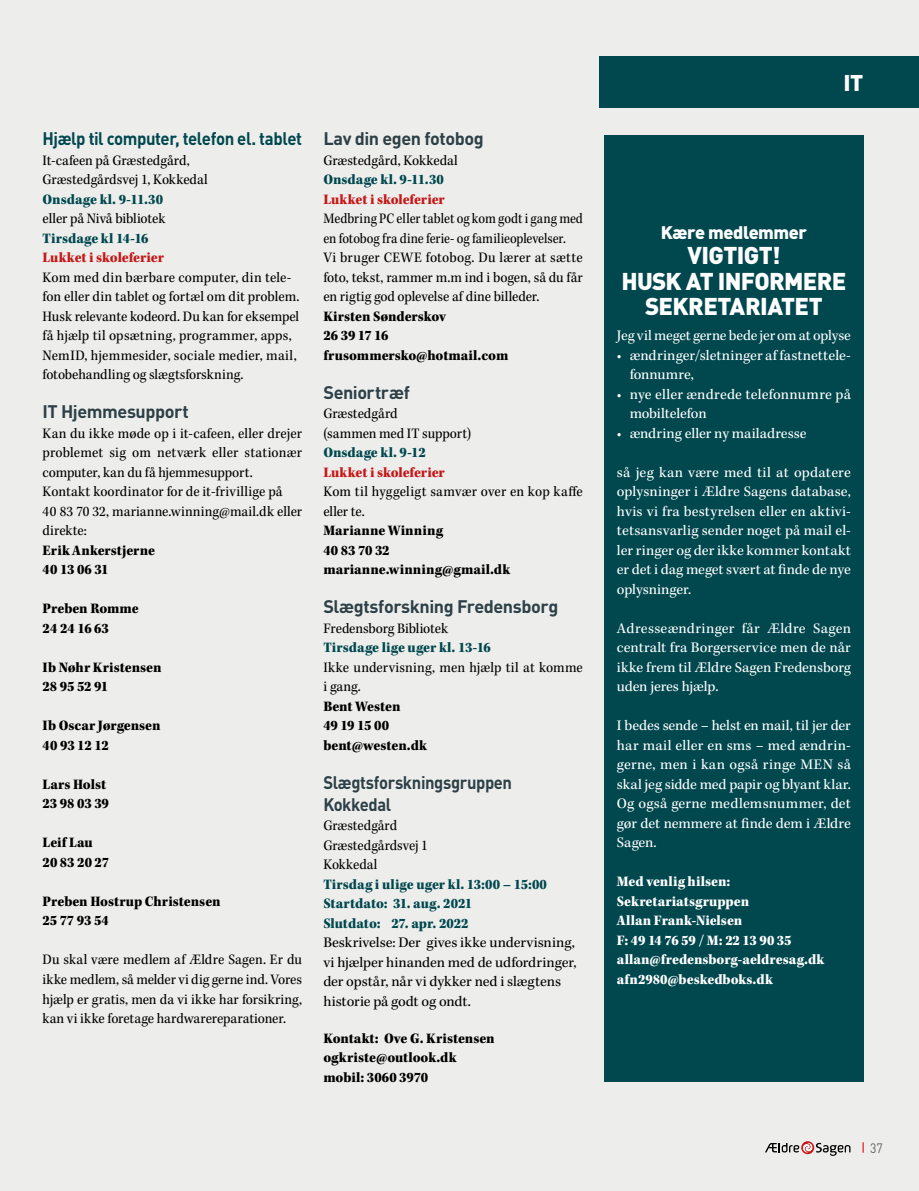
<style>
.page{position:relative;width:919px;height:1191px;background:#fff}
.page>*{position:absolute;margin:0;border:0;box-sizing:border-box;transform-origin:0 0}
.t1{font:900 24px/25.5px "DINOT";letter-spacing:-.03em;color:#fff;text-align:center}
.t2{font:900 22.5px "DINOT";color:#fff}
.t3{font:700 18px "DINOT";letter-spacing:-.025em;color:#2d4047}
.t4{font:700 18px "DINOT";letter-spacing:-.025em;color:#00474e;scale:.93 1}
.t5{font:700 18px/21.6px "DINOT";letter-spacing:-.025em;color:#2d4047;scale:.92 1}
.t6{font:900 18px "DINOT";letter-spacing:-.025em;color:#fff}
.t7{font:15px/19.5px "Kepler Std Scn";letter-spacing:.005em;color:#000}
.t8{font:15px/19.5px "Kepler Std";color:#fff;text-align:justify}
.t9{font:15px/19.5px "Kepler Std Black Scn";color:#000}
.t10{font:15px/19.5px "Kepler Std Scn";letter-spacing:.005em;color:#000;scale:.94 1}
.t11{font:15px/19.5px "Kepler Std Black Scn";color:#00474e}
.t12{font:15px/19.5px "Kepler Std";color:#000}
.t13{font:15px/19.5px "Kepler Std Black Scn";color:#fff}
.t14{font:15px "Kepler Std Black Scn";letter-spacing:-.005em;color:#c51718}
.t15{font:15px/19.5px "Kepler Std";color:#000;scale:.92 1}
.t16{font:13.5px "DIN";color:#646363;scale:.9 1}
</style>
<div class="page">
<div style="left:0;top:0;width:918px;height:1191px;background:#edeeec"></div>
<div style="left:599px;top:57px;width:319px;height:51px;background:#00474e"></div>
<svg style="left:765px;top:1142px;width:85px;height:14px"></svg>
<div style="left:604px;top:135px;width:259px;height:946px;background:#00474e"></div>
<p class="t4" style="left:43px;top:127px;width:280px">Hjælp til computer, telefon el. tablet</p>
<p class="t7" style="left:43px;top:151px;width:167px">It-cafeen på Græstedgård,<br>Græstedgårdsvej 1, Kokkedal</p>
<p class="t11" style="left:43px;top:190px;width:122px">Onsdage kl. 9-11.30</p>
<p class="t7" style="left:43px;top:209px;width:124px">eller på Nivå bibliotek</p>
<p class="t11" style="left:43px;top:229px;width:107px">Tirsdage kl 14-16</p>
<p class="t14" style="left:43px;top:249px;width:123px">Lukket i skoleferier</p>
<p class="t7" style="left:43px;top:268px;width:258px">Kom med din bærbare computer, din tele&shy;fon eller din tablet og fortæl om dit problem.<br>Husk relevante kodeord. Du kan for eksempel få hjælp til opsætning, programmer, apps, NemID, hjemmesider, sociale medier, mail, fotobehandling og slægtsforskning.</p>
<p class="t3" style="left:43px;top:400px;width:148px">IT Hjemmesupport</p>
<p class="t7" style="left:43px;top:424px;width:261px">Kan du ikke møde op i it-cafeen, eller drejer problemet sig om netværk eller stationær computer, kan du få hjemmesupport.<br>Kontakt koordinator for de it-frivillige på<br>40 83 70 32, marianne.winning@mail.dk eller direkte:</p>
<p class="t9" style="left:43px;top:541px;width:114px">Erik Ankerstjerne<br>40 13 06 31</p>
<p class="t9" style="left:43px;top:599px;width:98px">Preben Romme<br>24 24 16 63</p>
<p class="t9" style="left:43px;top:658px;width:120px">Ib Nøhr Kristensen<br>28 95 52 91</p>
<p class="t9" style="left:43px;top:716px;width:119px">Ib Oscar Jørgensen<br>40 93 12 12</p>
<p class="t9" style="left:43px;top:775px;width:68px">Lars Holst<br>23 98 03 39</p>
<p class="t9" style="left:43px;top:833px;width:68px">Leif Lau<br>20 83 20 27</p>
<p class="t9" style="left:43px;top:892px;width:179px">Preben Hostrup Christensen<br>25 77 93 54</p>
<p class="t7" style="left:43px;top:950px;width:261px;text-align:justify">Du skal være medlem af Ældre Sagen. Er du ikke medlem, så melder vi dig gerne ind. Vores hjælp er gratis, men da vi ikke har forsikring, kan vi ikke foretage hardwarereparationer.</p>
<p class="t3" style="left:323px;top:127px;width:162px">Lav din egen fotobog</p>
<p class="t7" style="left:323px;top:151px;width:136px">Græstedgård, Kokkedal</p>
<p class="t11" style="left:323px;top:170px;width:122px">Onsdage kl. 9-11.30</p>
<p class="t14" style="left:323px;top:190px;width:123px">Lukket i skoleferier</p>
<p class="t10" style="left:323px;top:209px;width:277px">Medbring PC eller tablet og kom godt i gang med en fotobog fra dine ferie- og familieoplevelser.<br>Vi bruger CEWE fotobog. Du lærer at sætte foto, tekst, rammer m.m ind i bogen, så du får en rigtig god oplevelse af dine billeder.</p>
<p class="t9" style="left:323px;top:307px;width:186px">Kirsten Sønderskov<br>26 39 17 16 frusommersko@hotmail.com</p>
<p class="t3" style="left:323px;top:380px;width:88px">Seniortræf</p>
<p class="t7" style="left:323px;top:404px;width:149px">Græstedgård<br>(sammen med IT support)</p>
<p class="t11" style="left:323px;top:443px;width:104px">Onsdage kl. 9-12</p>
<p class="t14" style="left:323px;top:463px;width:123px">Lukket i skoleferier</p>
<p class="t7" style="left:323px;top:482px;width:261px">Kom til hyggeligt samvær over en kop kaffe eller te.</p>
<p class="t9" style="left:323px;top:521px;width:188px">Marianne Winning<br>40 83 70 32 marianne.winning@gmail.dk</p>
<p class="t3" style="left:323px;top:595px;width:236px">Slægtsforskning Fredensborg</p>
<p class="t7" style="left:323px;top:619px;width:126px">Fredensborg Bibliotek</p>
<p class="t11" style="left:323px;top:638px;width:169px">Tirsdage lige uger kl. 13-16</p>
<p class="t7" style="left:323px;top:658px;width:261px">Ikke undervisning, men hjælp til at komme i gang.</p>
<p class="t9" style="left:323px;top:697px;width:105px">Bent Westen<br>49 19 15 00 bent@westen.dk</p>
<p class="t5" style="left:323px;top:771px;width:207px">Slægtsforskningsgruppen<br>Kokkedal</p>
<p class="t15" style="left:323px;top:816px;width:115px">Græstedgård<br>Græstedgårdsvej 1<br>Kokkedal</p>
<p class="t11" style="left:323px;top:874px;width:225px">Tirsdag i ulige uger kl. 13:00 – 15:00<br>Startdato: 31. aug. 2021<br>Slutdato: 27. apr. 2022</p>
<p class="t12" style="left:323px;top:933px;width:255px">Beskrivelse: Der gives ikke undervisning, vi hjælper hinanden med de udfordringer, der opstår, når vi dykker ned i slægtens historie på godt og ondt.</p>
<p class="t9" style="left:323px;top:1028px;width:173px">Kontakt: Ove G. Kristensen ogkriste@outlook.dk mobil: 3060 3970</p>
<h2 class="t2" style="left:843px;top:67px;width:21px">IT</h2>
<p class="t6" style="left:660px;top:220px;width:148px">Kære medlemmer</p>
<h1 class="t1" style="left:621px;top:242px;width:226px">VIGTIGT!<br>HUSK AT INFORMERE<br>SEKRETARIATET</h1>
<p class="t8" style="left:617px;top:326px;width:235px">Jeg vil meget gerne bede jer om at oplyse</p>
<p class="t8" style="left:629px;top:346px;width:223px;text-indent:-13px">• ændringer/sletninger af fastnettele&shy;fonnumre,</p>
<p class="t8" style="left:629px;top:385px;width:223px;text-indent:-13px">• nye eller ændrede telefonnumre på mobiltelefon</p>
<p class="t8" style="left:617px;top:424px;width:191px">• ændring eller ny mailadresse</p>
<p class="t8" style="left:617px;top:463px;width:235px">så jeg kan være med til at opdatere oplysninger i Ældre Sagens database, hvis vi fra bestyrelsen eller en aktivi&shy;tetsansvarlig sender noget på mail el&shy;ler ringer og der ikke kommer kontakt er det i dag meget svært at finde de nye oplysninger.</p>
<p class="t8" style="left:617px;top:619px;width:235px">Adresseændringer får Ældre Sagen centralt fra Borgerservice men de når ikke frem til Ældre Sagen Fredensborg uden jeres hjælp.</p>
<p class="t8" style="left:617px;top:716px;width:235px">I bedes sende – helst en mail, til jer der har mail eller en sms – med ændrin&shy;gerne, men i kan også ringe MEN så skal jeg sidde med papir og blyant klar.<br>Og også gerne medlemsnummer, det gør det nemmere at finde dem i Ældre Sagen.</p>
<p class="t13" style="left:617px;top:872px;width:209px">Med venlig hilsen:<br>Sekretariatsgruppen<br>Allan Frank-Nielsen<br>F: 49 14 76 59 / M: 22 13 90 35 allan@fredensborg-aeldresag.dk afn2980@beskedboks.dk</p>
<p class="t16" style="left:870px;top:1139px;width:15px">37</p>
</div>
